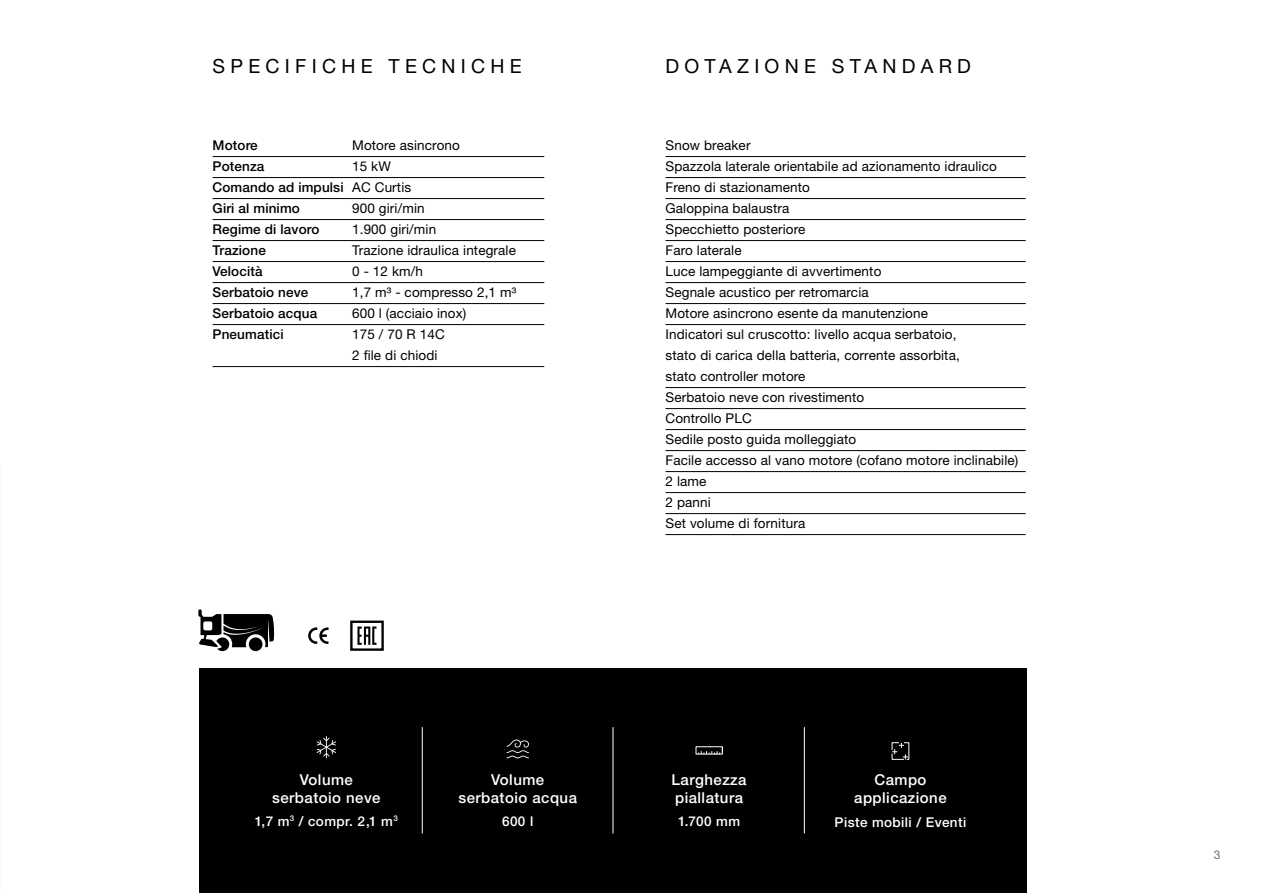
<style>
.page{position:relative;width:1263px;height:893px;background:#fff}
.page>*{position:absolute;margin:0;border:0;box-sizing:border-box;transform-origin:0 0}
.t1{font:19.5px "Helvetica Neue LT Std";letter-spacing:.27em;color:#000}
.t2{font:500 15px/18px "Helvetica Neue LT Std";letter-spacing:.03em;color:#fff;text-align:center}
.t3{font:13.5px/21px "Helvetica Neue LT Std";letter-spacing:.01em;color:#000}
.t4{font:500 13.5px/21px "Helvetica Neue LT Std";letter-spacing:.01em;color:#000}
.t5{font:500 13.5px "Helvetica Neue LT Std";letter-spacing:.03em;color:#fff}
.t6{font:12px "Helvetica Neue LT Std";color:#6a6c71}
.s1{font-weight:400}
</style>
<div class="page">
<div style="left:200px;top:669px;width:827px;height:224px;background:#000"></div>
<hr style="left:422px;top:727px;width:1px;height:106px;background:#fff">
<hr style="left:612px;top:727px;width:1px;height:106px;background:#fff">
<hr style="left:804px;top:727px;width:1px;height:106px;background:#fff">
<svg style="left:317px;top:736px;width:19px;height:22px"></svg>
<svg style="left:506px;top:739px;width:23px;height:19px"></svg>
<svg style="left:891px;top:742px;width:19px;height:18px"></svg>
<svg style="left:695px;top:746px;width:28px;height:9px"></svg>
<svg style="left:308px;top:627px;width:21px;height:17px"></svg>
<svg style="left:357px;top:626px;width:19px;height:19px"></svg>
<div style="left:350px;top:621px;width:34px;height:30px;border:2px solid #000"></div>
<svg style="left:198px;top:609px;width:76px;height:42px"></svg>
<div style="left:249px;top:637px;width:13px;height:14px;background:#000;border-radius:50%"></div>
<hr style="left:213px;top:156px;width:331px;height:1px;background:#000">
<hr style="left:213px;top:177px;width:331px;height:1px;background:#000">
<hr style="left:213px;top:198px;width:331px;height:1px;background:#000">
<hr style="left:213px;top:219px;width:331px;height:1px;background:#000">
<hr style="left:213px;top:240px;width:331px;height:1px;background:#000">
<hr style="left:213px;top:261px;width:331px;height:1px;background:#000">
<hr style="left:213px;top:282px;width:331px;height:1px;background:#000">
<hr style="left:213px;top:303px;width:331px;height:1px;background:#000">
<hr style="left:213px;top:324px;width:331px;height:1px;background:#000">
<hr style="left:213px;top:366px;width:331px;height:1px;background:#000">
<hr style="left:665px;top:156px;width:361px;height:1px;background:#000">
<hr style="left:665px;top:177px;width:361px;height:1px;background:#000">
<hr style="left:665px;top:198px;width:361px;height:1px;background:#000">
<hr style="left:665px;top:219px;width:361px;height:1px;background:#000">
<hr style="left:665px;top:240px;width:361px;height:1px;background:#000">
<hr style="left:665px;top:261px;width:361px;height:1px;background:#000">
<hr style="left:665px;top:282px;width:361px;height:1px;background:#000">
<hr style="left:665px;top:303px;width:361px;height:1px;background:#000">
<hr style="left:665px;top:324px;width:361px;height:1px;background:#000">
<hr style="left:665px;top:387px;width:361px;height:1px;background:#000">
<hr style="left:665px;top:408px;width:361px;height:1px;background:#000">
<hr style="left:665px;top:429px;width:361px;height:1px;background:#000">
<hr style="left:665px;top:450px;width:361px;height:1px;background:#000">
<hr style="left:665px;top:471px;width:361px;height:1px;background:#000">
<hr style="left:665px;top:492px;width:361px;height:1px;background:#000">
<hr style="left:665px;top:513px;width:361px;height:1px;background:#000">
<hr style="left:665px;top:534px;width:361px;height:1px;background:#000">
<h1 class="t1" style="left:213px;top:54px;width:311px">SPECIFICHE TECNICHE</h1>
<h1 class="t1" style="left:665px;top:54px;width:307px">DOTAZIONE STANDARD</h1>
<p class="t4" style="left:213px;top:134px;width:47px">Motore</p>
<p class="t3" style="left:352px;top:134px;width:109px">Motore asincrono</p>
<p class="t4" style="left:213px;top:156px;width:53px">Potenza</p>
<p class="t4" style="left:213px;top:156px;width:200px;text-indent:139px"><span class="s1">15 kW<br></span>Comando ad impulsi <span class="s1">AC Curtis<br></span>Giri al minimo</p>
<p class="t3" style="left:352px;top:197px;width:74px">900 giri/min</p>
<p class="t4" style="left:213px;top:219px;width:108px">Regime di lavoro</p>
<p class="t3" style="left:352px;top:218px;width:86px">1.900 giri/min</p>
<p class="t4" style="left:213px;top:240px;width:55px">Trazione</p>
<p class="t3" style="left:352px;top:239px;width:165px">Trazione idraulica integrale</p>
<p class="t4" style="left:213px;top:261px;width:51px">Velocità</p>
<p class="t3" style="left:352px;top:260px;width:72px">0 - 12 km/h</p>
<p class="t4" style="left:213px;top:282px;width:97px">Serbatoio neve</p>
<p class="t3" style="left:352px;top:281px;width:166px">1,7 m³ - compresso 2,1 m³</p>
<p class="t4" style="left:213px;top:303px;width:106px">Serbatoio acqua</p>
<p class="t3" style="left:352px;top:302px;width:116px">600 l (acciaio inox)</p>
<p class="t4" style="left:213px;top:324px;width:72px">Pneumatici</p>
<p class="t3" style="left:352px;top:323px;width:94px">175 / 70 R 14C<br>2 file di chiodi</p>
<p class="t3" style="left:665px;top:134px;width:354px">Snow breaker<br>Spazzola laterale orientabile ad azionamento idraulico<br>Freno di stazionamento<br>Galoppina balaustra<br>Specchietto posteriore<br>Faro laterale<br>Luce lampeggiante di avvertimento<br>Segnale acustico per retromarcia<br>Motore asincrono esente da manutenzione<br>Indicatori sul cruscotto: livello acqua serbatoio,<br>stato di carica della batteria, corrente assorbita,<br>stato controller motore<br>Serbatoio neve con rivestimento<br>Controllo PLC<br>Sedile posto guida molleggiato<br>Facile accesso al vano motore (cofano motore inclinabile)<br>2 lame<br>2 panni<br>Set volume di fornitura</p>
<p class="t2" style="left:272px;top:770px;width:110px">Volume serbatoio neve</p>
<p class="t5" style="left:255px;top:813px;width:144px">1,7 m<sup>3</sup> / compr. 2,1 m<sup>3</sup></p>
<p class="t2" style="left:458px;top:770px;width:120px">Volume serbatoio acqua</p>
<p class="t5" style="left:502px;top:813px;width:33px">600 l</p>
<p class="t2" style="left:672px;top:770px;width:77px;text-align:left">Larghezza piallatura</p>
<p class="t5" style="left:678px;top:813px;width:63px">1.700 mm</p>
<p class="t2" style="left:854px;top:770px;width:94px">Campo applicazione</p>
<p class="t5" style="left:835px;top:814px;width:133px">Piste mobili / Eventi</p>
<p class="t6" style="left:1214px;top:847px;width:8px">3</p>
</div>
